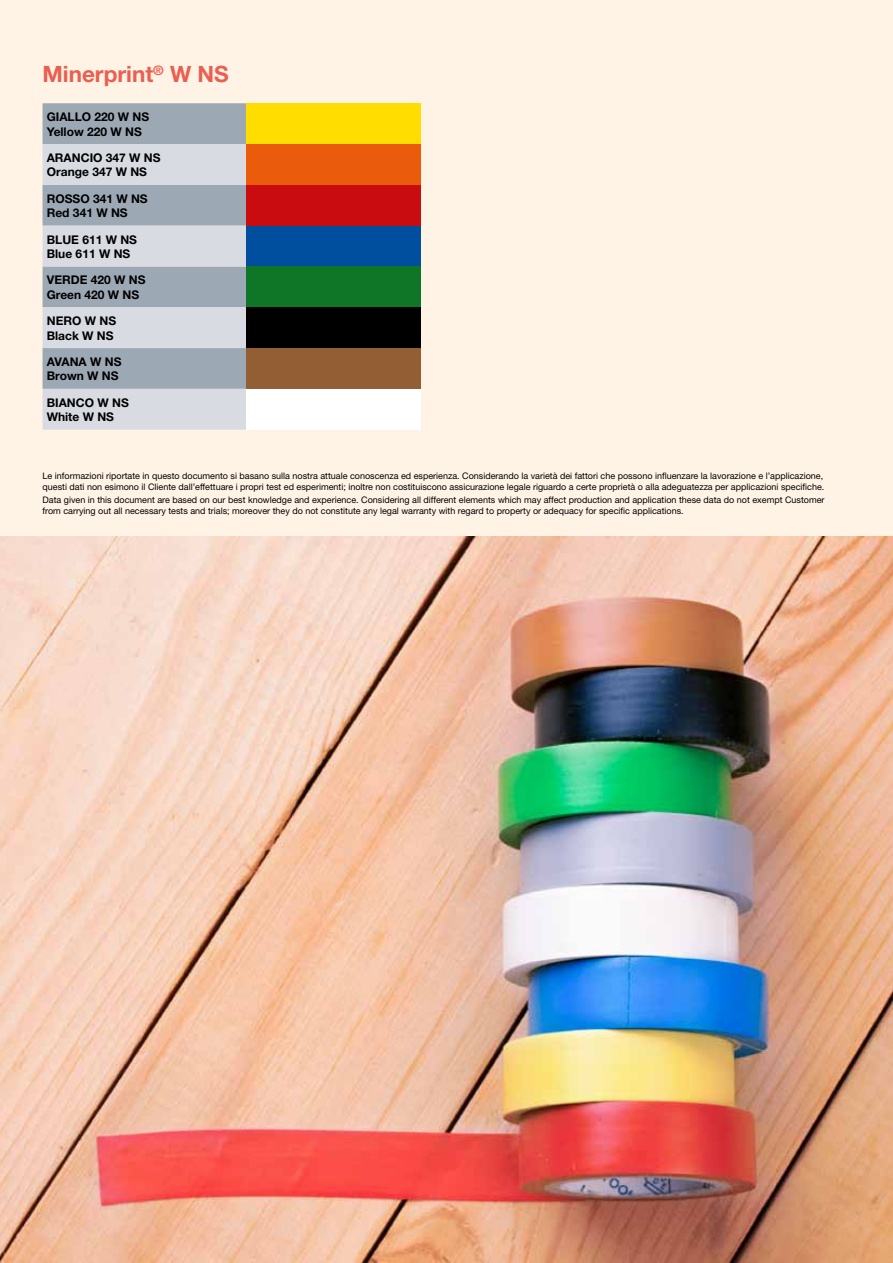
<style>
.page{position:relative;width:893px;height:1263px;background:#fff}
.page>*{position:absolute;margin:0;border:0;box-sizing:border-box;transform-origin:0 0}
.t1{font:700 22.5px "Helvetica Neue";color:#eb5e50}
.t2{font:700 12px/14.4px "Helvetica Neue";color:#000}
.t3{font:9px/10.8px "Helvetica Neue";color:#000}
</style>
<div class="page">
<div style="left:0;top:0;width:893px;height:564px;background:#fff3e5"></div>
<img style="left:0;top:537px;width:893px;height:726px">
<div style="left:43px;top:103px;width:204px;height:41px;background:#9ca9b5"></div>
<div style="left:247px;top:103px;width:174px;height:41px;background:#fd0"></div>
<svg style="left:43px;top:144px;width:204px;height:286px;background:#bec5ce"></svg>
<div style="left:247px;top:144px;width:174px;height:41px;background:#ea5b0b"></div>
<div style="left:247px;top:185px;width:174px;height:41px;background:#c90c0f"></div>
<div style="left:247px;top:226px;width:174px;height:40px;background:#004f9f"></div>
<div style="left:247px;top:266px;width:174px;height:41px;background:#107627"></div>
<div style="left:247px;top:307px;width:174px;height:41px;background:#000"></div>
<div style="left:247px;top:348px;width:174px;height:41px;background:#945e34"></div>
<div style="left:247px;top:389px;width:174px;height:41px;background:#fff"></div>
<h1 class="t1" style="left:43px;top:60px;width:188px">Minerprint<sup>®</sup> W NS</h1>
<h2 class="t2" style="left:47px;top:109px;width:104px">GIALLO 220 W NS<br>Yellow 220 W NS</h2>
<h2 class="t2" style="left:47px;top:150px;width:115px">ARANCIO 347 W NS<br>Orange 347 W NS</h2>
<h2 class="t2" style="left:47px;top:191px;width:102px">ROSSO 341 W NS<br>Red 341 W NS</h2>
<h2 class="t2" style="left:47px;top:232px;width:92px">BLUE 611 W NS<br>Blue 611 W NS</h2>
<h2 class="t2" style="left:47px;top:273px;width:100px">VERDE 420 W NS<br>Green 420 W NS</h2>
<h2 class="t2" style="left:47px;top:313px;width:71px">NERO W NS<br>Black W NS</h2>
<h2 class="t2" style="left:47px;top:354px;width:76px">AVANA W NS<br>Brown W NS</h2>
<h2 class="t2" style="left:47px;top:395px;width:84px">BIANCO W NS<br>White W NS</h2>
<p class="t3" style="left:43px;top:470px;width:783px">Le informazioni riportate in questo documento si basano sulla nostra attuale conoscenza ed esperienza. Considerando la varietà dei fattori che possono influenzare la lavorazione e l’applicazione, questi dati non esimono il Cliente dall’effettuare i propri test ed esperimenti; inoltre non costituiscono assicurazione legale riguardo a certe proprietà o alla adeguatezza per applicazioni specifiche.</p>
<p class="t3" style="left:43px;top:494px;width:784px">Data given in this document are based on our best knowledge and experience. Considering all different elements which may affect production and application these data do not exempt Customer from carrying out all necessary tests and trials; moreover they do not constitute any legal warranty with regard to property or adequacy for specific applications.</p>
</div>
